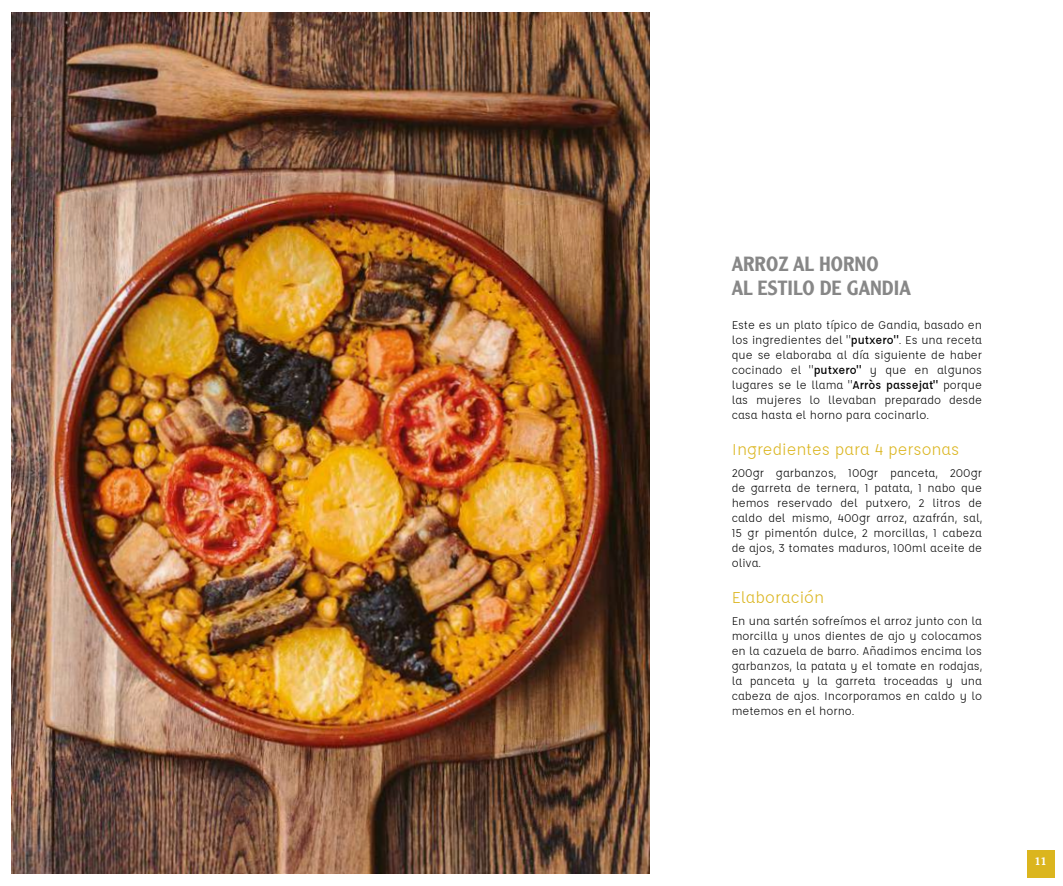
<style>
.page{position:relative;width:1063px;height:886px;background:#fff}
.page>*{position:absolute;margin:0;border:0;box-sizing:border-box;transform-origin:0 0}
.t1{font:500 20px/24px "Clearface Gothic LH65";color:#878787}
.t2{font:17.5px "Affogato";color:#dbb51e}
.t3{font:12.5px/15px "Affogato";color:#000;text-align:justify}
.t4{font:500 11.25px "Clearface Gothic LH65";color:#fff}
.s1{font-weight:500}
</style>
<div class="page">
<div style="left:1028px;top:850px;width:27px;height:28px;background:#dbb51e"></div>
<img style="left:12px;top:13px;width:638px;height:860px">
<h1 class="t1" style="left:732px;top:252px;width:181px">ARROZ AL HORNO<br>AL ESTILO DE GANDIA</h1>
<p class="t3" style="left:732px;top:317px;width:252px">Este es un plato típico de Gandia, basado en los ingredientes del "<span class="s1">putxero"</span>. Es una receta que se elaboraba al día siguiente de haber cocinado el "<span class="s1">putxero"</span> y que en algunos lugares se le llama "<span class="s1">Arròs passejat"</span> porque las mujeres lo llevaban preparado desde casa hasta el horno para cocinarlo.</p>
<h2 class="t2" style="left:732px;top:438px;width:229px">Ingredientes para 4 personas</h2>
<p class="t3" style="left:732px;top:465px;width:252px">200gr garbanzos, 100gr panceta, 200gr de garreta de ternera, 1 patata, 1 nabo que hemos reservado del putxero, 2 litros de caldo del mismo, 400gr arroz, azafrán, sal, 15 gr pimentón dulce, 2 morcillas, 1 cabeza de ajos, 3 tomates maduros, 100ml aceite de oliva.</p>
<h2 class="t2" style="left:732px;top:586px;width:94px">Elaboración</h2>
<p class="t3" style="left:732px;top:613px;width:252px">En una sartén sofreímos el arroz junto con la morcilla y unos dientes de ajo y colocamos en la cazuela de barro. Añadimos encima los garbanzos, la patata y el tomate en rodajas, la panceta y la garreta troceadas y una cabeza de ajos. Incorporamos en caldo y lo metemos en el horno.</p>
<p class="t4" style="left:1035px;top:854px;width:13px">11</p>
</div>
